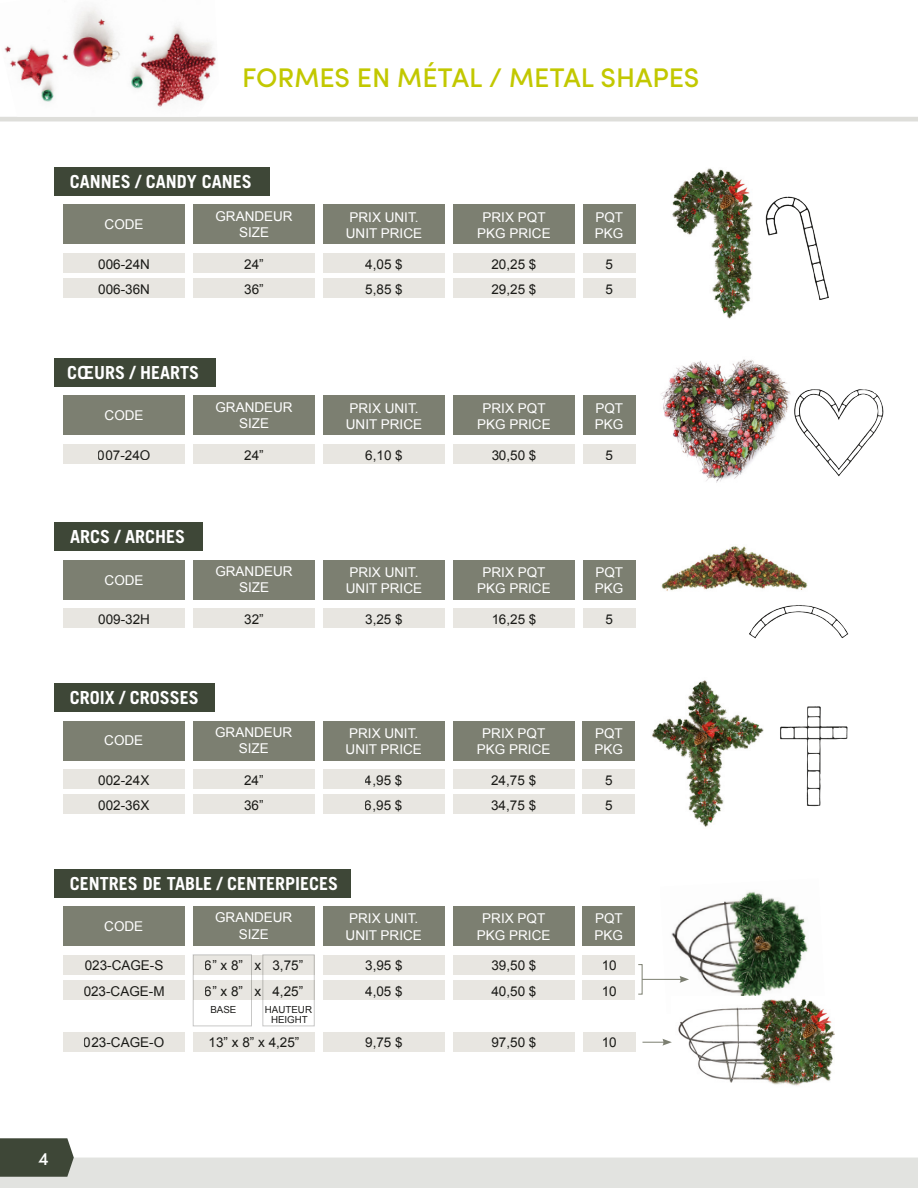
<style>
.page{position:relative;width:918px;height:1188px;background:#fff}
.page>*{position:absolute;margin:0;border:0;box-sizing:border-box;transform-origin:0 0}
.t1{font:500 27px "Sofia Pro";color:#c2c800}
.t2{font:700 18px "Trade Gothic LT Std";color:#fff}
.t3{font:500 18px "Sofia Pro";color:#fff}
.t4{font:13.5px/16.2px "Arial";color:#fff;text-align:center}
.t5{font:13.5px/25.5px "Arial";color:#1d1d1b}
.t6{font:9.75px/10.5px "Arial";color:#1d1d1b;text-align:center}
</style>
<div class="page">
<svg style="left:0;top:117px;width:918px;height:5px;background:#e1e1dd"></svg>
<img style="left:4px;top:7px;width:212px;height:100px">
<div style="left:63px;top:721px;width:122px;height:40px;background:#7c7f71"></div>
<div style="left:63px;top:906px;width:122px;height:40px;background:#7c7f71"></div>
<div style="left:63px;top:769px;width:122px;height:20px;background:#e8e6e1"></div>
<div style="left:63px;top:955px;width:122px;height:19px;background:#e8e6e1"></div>
<div style="left:63px;top:795px;width:122px;height:19px;background:#e8e6e1"></div>
<div style="left:63px;top:980px;width:122px;height:20px;background:#e8e6e1"></div>
<div style="left:63px;top:1032px;width:122px;height:20px;background:#e8e6e1"></div>
<div style="left:193px;top:721px;width:122px;height:40px;background:#7c7f71"></div>
<div style="left:193px;top:906px;width:122px;height:40px;background:#7c7f71"></div>
<div style="left:193px;top:769px;width:122px;height:20px;background:#e8e6e1"></div>
<svg style="left:193px;top:955px;width:122px;height:19px;background:#e5e3de"></svg>
<div style="left:193px;top:795px;width:122px;height:19px;background:#e8e6e1"></div>
<div style="left:193px;top:980px;width:122px;height:20px;background:#e8e6e1"></div>
<div style="left:193px;top:1032px;width:122px;height:20px;background:#e8e6e1"></div>
<div style="left:323px;top:721px;width:122px;height:40px;background:#7c7f71"></div>
<div style="left:323px;top:906px;width:122px;height:40px;background:#7c7f71"></div>
<div style="left:453px;top:721px;width:122px;height:40px;background:#7c7f71"></div>
<div style="left:453px;top:906px;width:122px;height:40px;background:#7c7f71"></div>
<div style="left:583px;top:721px;width:52px;height:40px;background:#7c7f71"></div>
<div style="left:583px;top:906px;width:52px;height:40px;background:#7c7f71"></div>
<div style="left:323px;top:769px;width:122px;height:20px;background:#e8e6e1"></div>
<div style="left:323px;top:955px;width:122px;height:19px;background:#e8e6e1"></div>
<div style="left:453px;top:769px;width:122px;height:20px;background:#e8e6e1"></div>
<div style="left:453px;top:955px;width:122px;height:19px;background:#e8e6e1"></div>
<svg style="left:583px;top:769px;width:52px;height:20px"></svg>
<div style="left:323px;top:795px;width:122px;height:19px;background:#e8e6e1"></div>
<div style="left:323px;top:980px;width:122px;height:20px;background:#e8e6e1"></div>
<div style="left:323px;top:1032px;width:122px;height:20px;background:#e8e6e1"></div>
<div style="left:453px;top:795px;width:122px;height:19px;background:#e8e6e1"></div>
<div style="left:453px;top:980px;width:122px;height:20px;background:#e8e6e1"></div>
<div style="left:453px;top:1032px;width:122px;height:20px;background:#e8e6e1"></div>
<svg style="left:583px;top:795px;width:52px;height:19px"></svg>
<svg style="left:583px;top:1032px;width:52px;height:20px"></svg>
<img style="left:780px;top:706px;width:68px;height:101px">
<img style="left:652px;top:680px;width:112px;height:147px">
<div style="left:54px;top:684px;width:160px;height:28px;background:#3e4737"></div>
<div style="left:54px;top:869px;width:297px;height:29px;background:#3e4737"></div>
<div style="left:63px;top:204px;width:122px;height:40px;background:#7c7f71"></div>
<svg style="left:63px;top:253px;width:122px;height:45px;background:#eae8e4"></svg>
<div style="left:193px;top:204px;width:122px;height:40px;background:#7c7f71"></div>
<svg style="left:193px;top:253px;width:122px;height:45px;background:#eae8e4"></svg>
<div style="left:323px;top:204px;width:122px;height:40px;background:#7c7f71"></div>
<div style="left:453px;top:204px;width:122px;height:40px;background:#7c7f71"></div>
<div style="left:583px;top:204px;width:52px;height:40px;background:#7c7f71"></div>
<svg style="left:323px;top:253px;width:122px;height:45px;background:#eae8e4"></svg>
<svg style="left:453px;top:253px;width:122px;height:45px;background:#eae8e4"></svg>
<svg style="left:583px;top:253px;width:52px;height:45px;background:#eae8e4"></svg>
<img style="left:765px;top:196px;width:64px;height:104px">
<img style="left:672px;top:168px;width:81px;height:151px">
<div style="left:63px;top:395px;width:122px;height:40px;background:#7c7f71"></div>
<div style="left:63px;top:444px;width:122px;height:20px;background:#e8e6e1"></div>
<div style="left:193px;top:395px;width:122px;height:40px;background:#7c7f71"></div>
<div style="left:193px;top:444px;width:122px;height:20px;background:#e8e6e1"></div>
<div style="left:323px;top:395px;width:122px;height:40px;background:#7c7f71"></div>
<div style="left:453px;top:395px;width:122px;height:40px;background:#7c7f71"></div>
<div style="left:583px;top:395px;width:52px;height:40px;background:#7c7f71"></div>
<div style="left:323px;top:444px;width:122px;height:20px;background:#e8e6e1"></div>
<div style="left:453px;top:444px;width:122px;height:20px;background:#e8e6e1"></div>
<svg style="left:583px;top:444px;width:52px;height:20px"></svg>
<img style="left:797px;top:389px;width:87px;height:88px">
<img style="left:661px;top:359px;width:136px;height:124px">
<div style="left:63px;top:560px;width:122px;height:40px;background:#7c7f71"></div>
<div style="left:63px;top:609px;width:122px;height:19px;background:#e8e6e1"></div>
<div style="left:193px;top:560px;width:122px;height:40px;background:#7c7f71"></div>
<div style="left:193px;top:609px;width:122px;height:19px;background:#e8e6e1"></div>
<div style="left:323px;top:560px;width:122px;height:40px;background:#7c7f71"></div>
<div style="left:453px;top:560px;width:122px;height:40px;background:#7c7f71"></div>
<div style="left:583px;top:560px;width:52px;height:40px;background:#7c7f71"></div>
<div style="left:323px;top:609px;width:122px;height:19px;background:#e8e6e1"></div>
<div style="left:453px;top:609px;width:122px;height:19px;background:#e8e6e1"></div>
<svg style="left:583px;top:609px;width:52px;height:19px"></svg>
<img style="left:749px;top:605px;width:100px;height:34px">
<img style="left:661px;top:546px;width:146px;height:45px">
<div style="left:54px;top:167px;width:215px;height:29px;background:#3e4737"></div>
<div style="left:54px;top:358px;width:162px;height:29px;background:#3e4737"></div>
<div style="left:54px;top:523px;width:148px;height:28px;background:#3e4737"></div>
<img style="left:660px;top:891px;width:148px;height:105px">
<img style="left:678px;top:998px;width:157px;height:88px">
<svg style="left:583px;top:955px;width:60px;height:45px"></svg>
<hr style="left:642px;top:979px;width:40px;height:1px;background:#7c7f71">
<svg style="left:680px;top:976px;width:9px;height:7px"></svg>
<svg style="left:642px;top:1039px;width:30px;height:7px"></svg>
<svg style="left:0;top:1138px;width:918px;height:50px"></svg>
<h1 class="t1" style="left:242px;top:57px;width:459px">FORMES EN MÉTAL / METAL SHAPES</h1>
<h2 class="t2" style="left:70px;top:170px;width:184px">CANNES / CANDY CANES</h2>
<p class="t4" style="left:215px;top:208px;width:79px">GRANDEUR<br>SIZE</p>
<p class="t4" style="left:105px;top:216px;width:41px">CODE</p>
<p class="t4" style="left:477px;top:209px;width:75px">PRIX PQT<br>PKG PRICE</p>
<p class="t4" style="left:346px;top:209px;width:78px;text-align:left">PRIX UNIT.<br>UNIT PRICE</p>
<p class="t4" style="left:595px;top:209px;width:30px;text-align:left">PQT<br>PKG</p>
<p class="t5" style="left:98px;top:251px;width:53px">006-24N<br>006-36N</p>
<p class="t5" style="left:244px;top:251px;width:21px">24”<br>36”</p>
<p class="t5" style="left:365px;top:251px;width:39px">4,05 $<br>5,85 $</p>
<p class="t5" style="left:491px;top:251px;width:47px">20,25 $<br>29,25 $</p>
<p class="t5" style="left:605px;top:251px;width:9px">5<br>5</p>
<h2 class="t2" style="left:67px;top:362px;width:134px">CŒURS / HEARTS</h2>
<p class="t4" style="left:215px;top:399px;width:79px">GRANDEUR<br>SIZE</p>
<p class="t4" style="left:105px;top:407px;width:41px">CODE</p>
<p class="t4" style="left:477px;top:400px;width:75px">PRIX PQT<br>PKG PRICE</p>
<p class="t4" style="left:346px;top:400px;width:78px;text-align:left">PRIX UNIT.<br>UNIT PRICE</p>
<p class="t4" style="left:595px;top:400px;width:30px;text-align:left">PQT<br>PKG</p>
<p class="t5" style="left:98px;top:442px;width:54px">007-24O</p>
<p class="t5" style="left:244px;top:442px;width:21px">24”</p>
<p class="t5" style="left:365px;top:442px;width:39px">6,10 $</p>
<p class="t5" style="left:491px;top:442px;width:47px">30,50 $</p>
<p class="t5" style="left:605px;top:442px;width:9px">5</p>
<h2 class="t2" style="left:70px;top:526px;width:117px">ARCS / ARCHES</h2>
<p class="t4" style="left:215px;top:564px;width:79px">GRANDEUR<br>SIZE</p>
<p class="t4" style="left:105px;top:572px;width:41px">CODE</p>
<p class="t4" style="left:477px;top:565px;width:75px">PRIX PQT<br>PKG PRICE</p>
<p class="t4" style="left:346px;top:565px;width:78px;text-align:left">PRIX UNIT.<br>UNIT PRICE</p>
<p class="t4" style="left:595px;top:565px;width:30px;text-align:left">PQT<br>PKG</p>
<p class="t5" style="left:98px;top:607px;width:53px">009-32H</p>
<p class="t5" style="left:244px;top:607px;width:21px">32”</p>
<p class="t5" style="left:365px;top:607px;width:39px">3,25 $</p>
<p class="t5" style="left:491px;top:607px;width:47px">16,25 $</p>
<p class="t5" style="left:605px;top:607px;width:9px">5</p>
<h2 class="t2" style="left:70px;top:687px;width:131px">CROIX / CROSSES</h2>
<p class="t4" style="left:104px;top:732px;width:41px">CODE</p>
<p class="t5" style="left:98px;top:768px;width:53px">002-24X<br>002-36X</p>
<p class="t4" style="left:215px;top:724px;width:79px">GRANDEUR<br>SIZE</p>
<p class="t5" style="left:244px;top:768px;width:21px">24”<br>36”</p>
<p class="t4" style="left:346px;top:725px;width:78px;text-align:left">PRIX UNIT.<br>UNIT PRICE</p>
<p class="t5" style="left:365px;top:768px;width:39px">4,95 $<br>6,95 $</p>
<h2 class="t2" style="left:70px;top:872px;width:270px">CENTRES DE TABLE / CENTERPIECES</h2>
<p class="t4" style="left:104px;top:918px;width:41px">CODE</p>
<p class="t5" style="left:84px;top:953px;width:83px">023-CAGE-S<br>023-CAGE-M</p>
<p class="t5" style="left:84px;top:1030px;width:82px">023-CAGE-O</p>
<p class="t4" style="left:215px;top:910px;width:79px">GRANDEUR<br>SIZE</p>
<p class="t5" style="left:205px;top:953px;width:100px">6” x 8” x 3,75”<br>6” x 8” x 4,25”</p>
<p class="t5" style="left:209px;top:1030px;width:92px">13” x 8” x 4,25”</p>
<p class="t6" style="left:210px;top:1004px;width:28px">BASE</p>
<p class="t6" style="left:265px;top:1004px;width:49px">HAUTEUR<br>HEIGHT</p>
<p class="t4" style="left:346px;top:911px;width:78px;text-align:left">PRIX UNIT.<br>UNIT PRICE</p>
<p class="t5" style="left:365px;top:953px;width:39px">3,95 $<br>4,05 $</p>
<p class="t5" style="left:365px;top:1030px;width:39px">9,75 $</p>
<p class="t4" style="left:477px;top:725px;width:75px">PRIX PQT<br>PKG PRICE</p>
<p class="t4" style="left:595px;top:725px;width:30px;text-align:left">PQT<br>PKG</p>
<p class="t5" style="left:491px;top:768px;width:47px">24,75 $<br>34,75 $</p>
<p class="t5" style="left:605px;top:768px;width:9px">5<br>5</p>
<p class="t4" style="left:477px;top:911px;width:75px">PRIX PQT<br>PKG PRICE</p>
<p class="t4" style="left:595px;top:911px;width:30px;text-align:left">PQT<br>PKG</p>
<p class="t5" style="left:491px;top:953px;width:47px">39,50 $<br>40,50 $</p>
<p class="t5" style="left:491px;top:1030px;width:47px">97,50 $</p>
<p class="t5" style="left:602px;top:953px;width:17px">10<br>10</p>
<p class="t5" style="left:602px;top:1030px;width:17px">10</p>
<h2 class="t3" style="left:38px;top:1145px;width:12px">4</h2>
</div>
